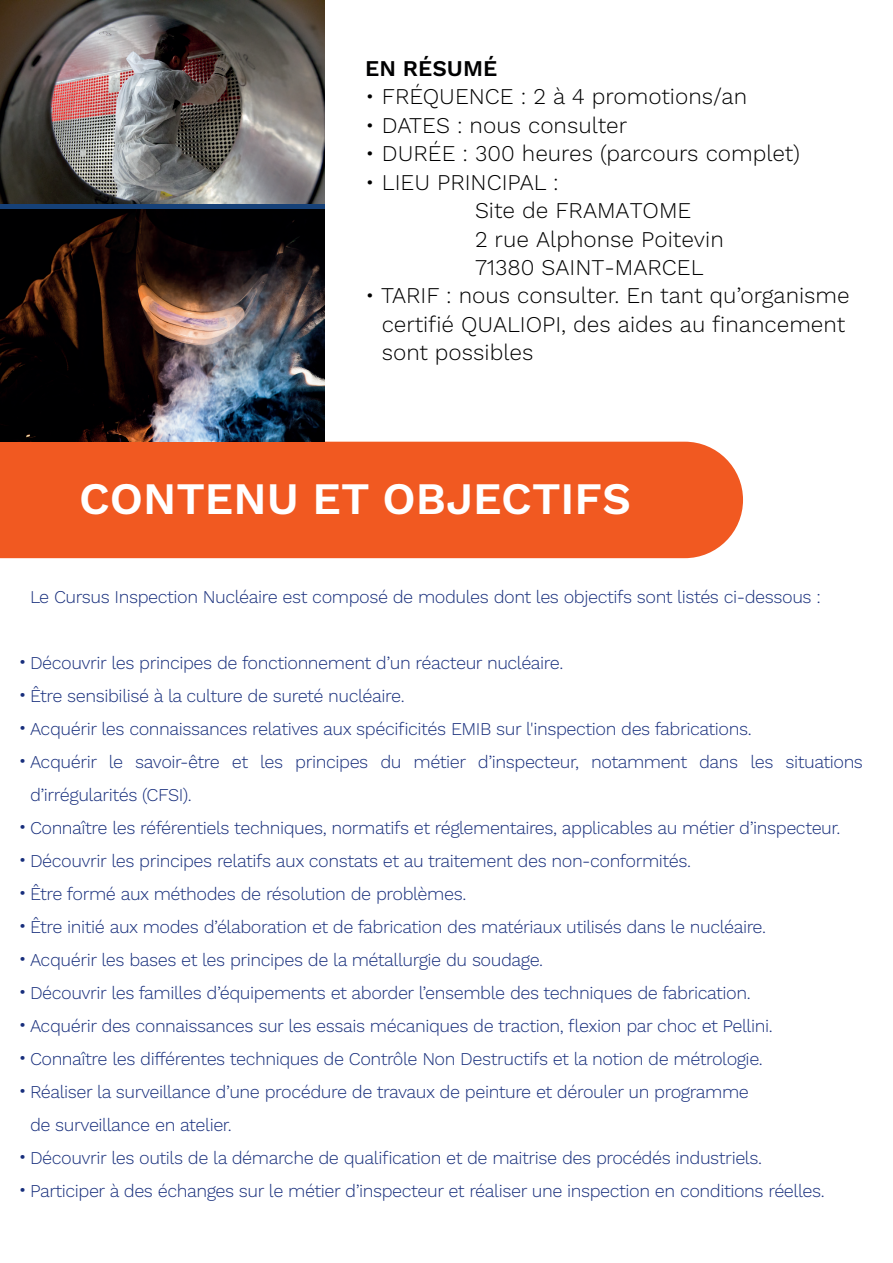
<style>
.page{position:relative;width:893px;height:1263px;background:#fff}
.page>*{position:absolute;margin:0;border:0;box-sizing:border-box;transform-origin:0 0}
.t1{font:600 45px "Work Sans";color:#fff}
.t2{font:300 22.5px/28.5px "Work Sans";color:#000001}
.t3{font:600 22.5px "Work Sans";color:#000001}
.t4{font:300 21px/33px "Work Sans";color:#172e7c;text-align:justify}
.t5{font:300 18px/33px "Work Sans";letter-spacing:-.025em;color:#172e7c}
</style>
<div class="page">
<div style="left:0;top:442px;width:743px;height:116px;background:#f15921"></div>
<img style="left:0;top:0;width:325px;height:204px">
<img style="left:0;top:208px;width:325px;height:234px">
<hr style="left:0;top:204px;width:325px;height:4px;background:#164178">
<p class="t3" style="left:365px;top:55px;width:134px">EN RÉSUMÉ</p>
<p class="t2" style="left:365px;top:83px;width:383px">• FRÉQUENCE : 2 à 4 promotions/an</p>
<p class="t2" style="left:365px;top:112px;width:264px">• DATES : nous consulter</p>
<p class="t2" style="left:365px;top:140px;width:436px">• DURÉE : 300 heures (parcours complet)</p>
<p class="t2" style="left:475px;top:169px;width:250px;text-indent:-110px">• LIEU PRINCIPAL :<br>Site de FRAMATOME<br>2 rue Alphonse Poitevin<br>71380 SAINT-MARCEL</p>
<p class="t2" style="left:382px;top:282px;width:470px;text-indent:-16px">• TARIF : nous consulter. En tant qu’organisme certifié QUALIOPI, des aides au financement sont possibles</p>
<h1 class="t1" style="left:79px;top:472px;width:553px">CONTENU ET OBJECTIFS</h1>
<p class="t5" style="left:30px;top:581px;width:792px">Le Cursus Inspection Nucléaire est composé de modules dont les objectifs sont listés ci-dessous :</p>
<p class="t5" style="left:30px;top:647px;width:835px">Découvrir les principes de fonctionnement d’un réacteur nucléaire.<br>Être sensibilisé à la culture de sureté nucléaire.<br>Acquérir les connaissances relatives aux spécificités EMIB sur l'inspection des fabrications.<br>Acquérir le savoir-être et les principes du métier d’inspecteur, notamment dans les situations d’irrégularités (CFSI).<br>Connaître les référentiels techniques, normatifs et réglementaires, applicables au métier d’inspecteur.<br>Découvrir les principes relatifs aux constats et au traitement des non-conformités.<br>Être formé aux méthodes de résolution de problèmes.<br>Être initié aux modes d’élaboration et de fabrication des matériaux utilisés dans le nucléaire.<br>Acquérir les bases et les principes de la métallurgie du soudage.<br>Découvrir les familles d’équipements et aborder l’ensemble des techniques de fabrication.<br>Acquérir des connaissances sur les essais mécaniques de traction, flexion par choc et Pellini.<br>Connaître les différentes techniques de Contrôle Non Destructifs et la notion de métrologie.<br>Réaliser la surveillance d’une procédure de travaux de peinture et dérouler un programme<br>de surveillance en atelier.<br>Découvrir les outils de la démarche de qualification et de maitrise des procédés industriels.<br>Participer à des échanges sur le métier d’inspecteur et réaliser une inspection en conditions réelles.</p>
<p class="t4" style="left:18px;top:646px;width:11px">• • • •</p>
<p class="t4" style="left:18px;top:811px;width:11px">• • • • • • • • •</p>
<p class="t4" style="left:18px;top:1141px;width:11px">• •</p>
</div>
